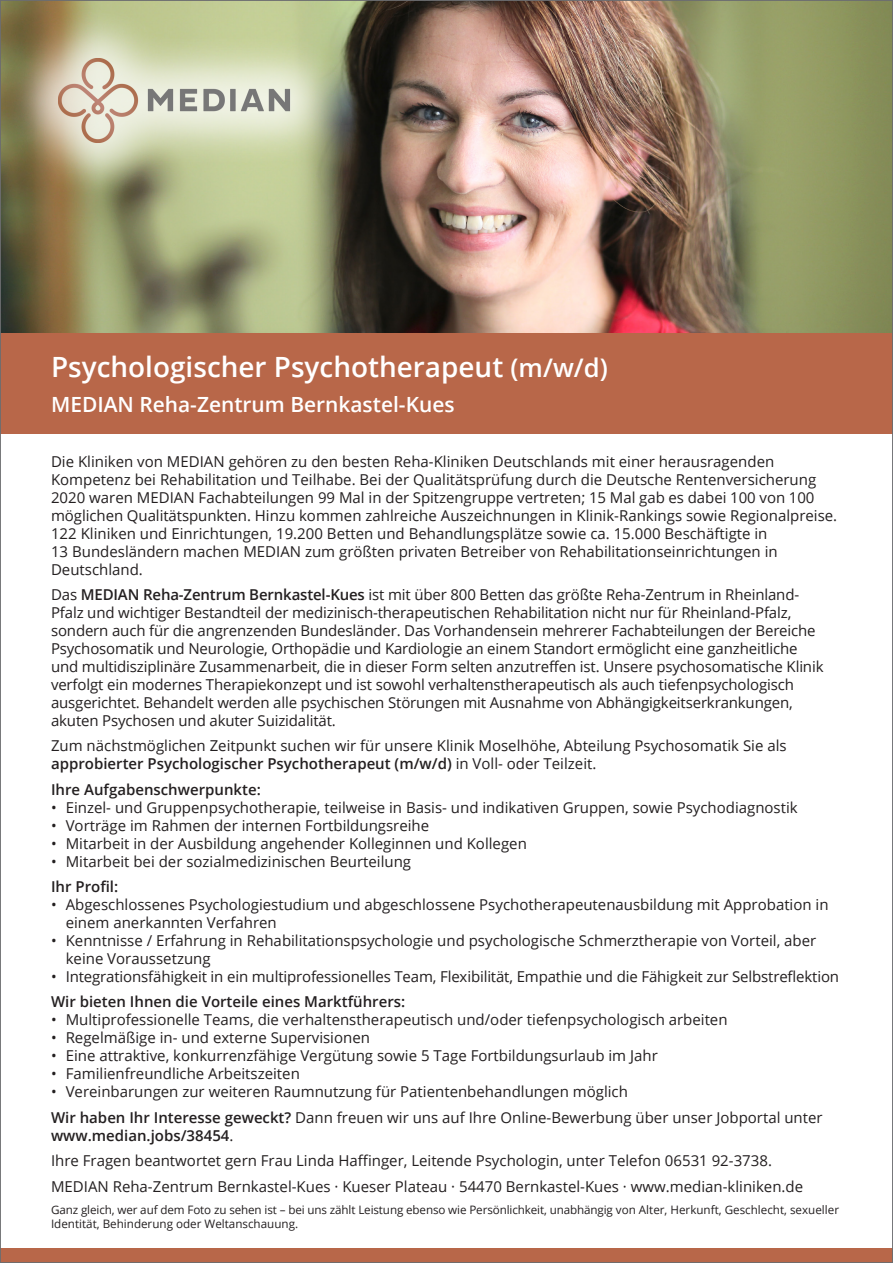
<style>
.page{position:relative;width:893px;height:1263px;background:#fff}
.page>*{position:absolute;margin:0;border:0;box-sizing:border-box;transform-origin:0 0}
.t1{font:600 27.9px "Open Sans";color:#fff}
.t2{font:600 20.85px "Open Sans";color:#fff}
.t3{font:15px/18px "Open Sans";color:#231f20}
.t4{font:600 15px "Open Sans";color:#231f20}
.t5{font:11.7px/14px "Open Sans";letter-spacing:-.01em;color:#231f20}
.s1{font-size:25.5px}
.s2{font-weight:600}
</style>
<div class="page">
<img style="left:2px;top:2px;width:889px;height:332px">
<div style="left:0;top:334px;width:893px;height:100px;background:#b86749"></div>
<div style="left:0;top:1248px;width:893px;height:15px;background:#b86749"></div>
<div style="left:2px;top:3px;width:344px;height:195px;background:#fff;opacity:.75"></div>
<img style="left:51px;top:57px;width:246px;height:88px">
<h1 class="t1" style="left:51px;top:348px;width:558px">Psychologischer Psychotherapeut <span class="s1">(m/w/d)</span></h1>
<h2 class="t2" style="left:51px;top:390px;width:405px">MEDIAN Reha-Zentrum Bernkastel-Kues</h2>
<p class="t3" style="left:51px;top:452px;width:788px">Die Kliniken von MEDIAN gehören zu den besten Reha-Kliniken Deutschlands mit einer herausragenden Kompetenz bei Rehabilitation und Teilhabe. Bei der Qualitätsprüfung durch die Deutsche Rentenversicherung 2020 waren MEDIAN Fachabteilungen 99 Mal in der Spitzengruppe vertreten; 15 Mal gab es dabei 100 von 100 möglichen Qualitätspunkten. Hinzu kommen zahlreiche Auszeichnungen in Klinik-Rankings sowie Regionalpreise.<br>122 Kliniken und Einrichtungen, 19.200 Betten und Behandlungsplätze sowie ca. 15.000 Beschäftigte in<br>13 Bundesländern machen MEDIAN zum größten privaten Betreiber von Rehabilitationseinrichtungen in Deutschland.</p>
<p class="t3" style="left:51px;top:585px;width:774px">Das <span class="s2">MEDIAN Reha-Zentrum Bernkastel-Kues</span> ist mit über 800 Betten das größte Reha-Zentrum in Rheinland-Pfalz und wichtiger Bestandteil der medizinisch-therapeutischen Rehabilitation nicht nur für Rheinland-Pfalz, sondern auch für die angrenzenden Bundesländer. Das Vorhandensein mehrerer Fachabteilungen der Bereiche Psychosomatik und Neurologie, Orthopädie und Kardiologie an einem Standort ermöglicht eine ganzheitliche und multidisziplinäre Zusammenarbeit, die in dieser Form selten anzutreffen ist. Unsere psychosomatische Klinik verfolgt ein modernes Therapiekonzept und ist sowohl verhaltenstherapeutisch als auch tiefenpsychologisch ausgerichtet. Behandelt werden alle psychischen Störungen mit Ausnahme von Abhängigkeitserkrankungen, akuten Psychosen und akuter Suizidalität.</p>
<p class="t3" style="left:51px;top:736px;width:737px">Zum nächstmöglichen Zeitpunkt suchen wir für unsere Klinik Moselhöhe, Abteilung Psychosomatik Sie als <span class="s2">approbierter Psychologischer Psychotherapeut (m/w/d)</span> in Voll- oder Teilzeit.</p>
<p class="t4" style="left:51px;top:779px;width:211px">Ihre Aufgabenschwerpunkte:</p>
<p class="t3" style="left:51px;top:798px;width:748px">• Einzel- und Gruppenpsychotherapie, teilweise in Basis- und indikativen Gruppen, sowie Psychodiagnostik</p>
<p class="t3" style="left:51px;top:816px;width:380px">• Vorträge im Rahmen der internen Fortbildungsreihe</p>
<p class="t3" style="left:51px;top:834px;width:477px">• Mitarbeit in der Ausbildung angehender Kolleginnen und Kollegen</p>
<p class="t3" style="left:51px;top:852px;width:362px">• Mitarbeit bei der sozialmedizinischen Beurteilung</p>
<p class="t4" style="left:51px;top:876px;width:69px">Ihr Profil:</p>
<p class="t3" style="left:66px;top:895px;width:764px;text-indent:-15px">• Abgeschlossenes Psychologiestudium und abgeschlossene Psychotherapeutenausbildung mit Approbation in einem anerkannten Verfahren</p>
<p class="t3" style="left:66px;top:931px;width:752px;text-indent:-15px">• Kenntnisse / Erfahrung in Rehabilitationspsychologie und psychologische Schmerztherapie von Vorteil, aber keine Voraussetzung</p>
<p class="t3" style="left:51px;top:967px;width:790px">• Integrationsfähigkeit in ein multiprofessionelles Team, Flexibilität, Empathie und die Fähigkeit zur Selbstreflektion</p>
<p class="t4" style="left:51px;top:992px;width:356px">Wir bieten Ihnen die Vorteile eines Marktführers:</p>
<p class="t3" style="left:51px;top:1010px;width:678px">• Multiprofessionelle Teams, die verhaltenstherapeutisch und/oder tiefenpsychologisch arbeiten</p>
<p class="t3" style="left:51px;top:1028px;width:320px">• Regelmäßige in- und externe Supervisionen</p>
<p class="t3" style="left:51px;top:1046px;width:608px">• Eine attraktive, konkurrenzfähige Vergütung sowie 5 Tage Fortbildungsurlaub im Jahr</p>
<p class="t3" style="left:51px;top:1064px;width:250px">• Familienfreundliche Arbeitszeiten</p>
<p class="t3" style="left:51px;top:1079px;width:773px;line-height:25.3px">• Vereinbarungen zur weiteren Raumnutzung für Patientenbehandlungen möglich<br><span class="s2">Wir haben Ihr Interesse geweckt?</span> Dann freuen wir uns auf Ihre Online-Bewerbung über unser Jobportal unter</p>
<p class="t3" style="left:51px;top:1122px;width:754px;line-height:25.3px"><span class="s2">www.median.jobs/38454</span>.<br>Ihre Fragen beantwortet gern Frau Linda Haffinger, Leitende Psychologin, unter Telefon 06531 92-3738.<br>MEDIAN Reha-Zentrum Bernkastel-Kues · Kueser Plateau · 54470 Bernkastel-Kues · www.median-kliniken.de</p>
<p class="t5" style="left:51px;top:1202px;width:789px">Ganz gleich, wer auf dem Foto zu sehen ist – bei uns zählt Leistung ebenso wie Persönlichkeit, unabhängig von Alter, Herkunft, Geschlecht, sexueller<br>Identität, Behinderung oder Weltanschauung.</p>
</div>
